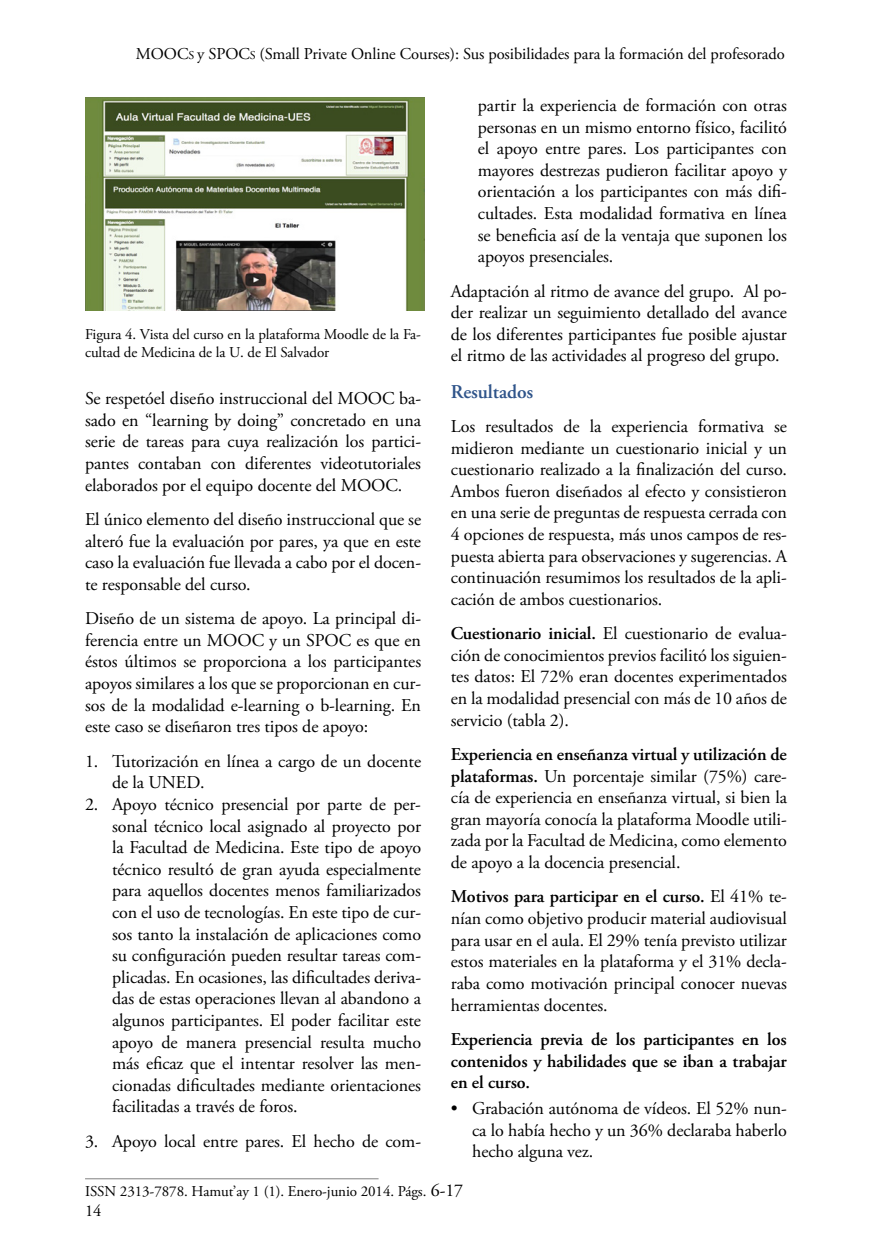
<style>
.page{position:relative;width:872px;height:1255px;background:#fff}
.page>*{position:absolute;margin:0;border:0;box-sizing:border-box;transform-origin:0 0}
.t1{font:600 19.5px "Adobe Garamond Pro";color:#2f548a}
.t2{font:18px/21.6px "Adobe Garamond Pro";letter-spacing:-.005em;color:#000;text-align:justify}
.t3{font:600 18px/21.6px "Adobe Garamond Pro";letter-spacing:-.005em;color:#000;text-align:justify}
.t4{font:16.5px "Adobe Garamond Pro";letter-spacing:-.005em;color:#000}
.t5{font:15px/18px "Adobe Garamond Pro";letter-spacing:-.005em;color:#000}
.s1{font-size:12px}
.s2{font-weight:600}
.s3{font-size:18px}
</style>
<div class="page">
<hr style="left:85px;top:1178px;width:293px;height:1px;background:#808080">
<img style="left:85px;top:98px;width:339px;height:213px">
<p class="t4" style="left:136px;top:44px;width:650px">MOOC<span class="s1">S</span> y SPOC<span class="s1">S</span> (Small Private Online Courses): Sus posibilidades para la formación del profesorado</p>
<p class="t5" style="left:85px;top:326px;width:337px">Figura 4. Vista del curso en la plataforma Moodle de la Fa&shy;cultad de Medicina de la U. de El Salvador</p>
<p class="t2" style="left:85px;top:388px;width:337px">Se respetóel diseño instruccional del MOOC ba&shy;sado en “learning by doing” concretado en una serie de tareas para cuya realización los partici&shy;pantes contaban con diferentes videotutoriales elaborados por el equipo docente del MOOC.</p>
<p class="t2" style="left:85px;top:509px;width:337px">El único elemento del diseño instruccional que se alteró fue la evaluación por pares, ya que en este caso la evaluación fue llevada a cabo por el docen&shy;te responsable del curso.</p>
<p class="t2" style="left:85px;top:608px;width:337px">Diseño de un sistema de apoyo. La principal di&shy;ferencia entre un MOOC y un SPOC es que en éstos últimos se proporciona a los participantes apoyos similares a los que se proporcionan en cur&shy;sos de la modalidad e-learning o b-learning. En este caso se diseñaron tres tipos de apoyo:</p>
<p class="t2" style="left:112px;top:750px;width:310px;text-indent:-27px">1. Tutorización en línea a cargo de un docente de la UNED.</p>
<p class="t2" style="left:112px;top:794px;width:310px;text-indent:-27px">2. Apoyo técnico presencial por parte de per&shy;sonal técnico local asignado al proyecto por la Facultad de Medicina. Este tipo de apoyo técnico resultó de gran ayuda especialmente para aquellos docentes menos familiarizados con el uso de tecnologías. En este tipo de cur&shy;sos tanto la instalación de aplicaciones como su configuración pueden resultar tareas com&shy;plicadas. En ocasiones, las dificultades deriva&shy;das de estas operaciones llevan al abandono a algunos participantes. El poder facilitar este apoyo de manera presencial resulta mucho más eficaz que el intentar resolver las men&shy;cionadas dificultades mediante orientaciones facilitadas a través de foros.</p>
<p class="t2" style="left:85px;top:1130px;width:337px">3. Apoyo local entre pares. El hecho de com-</p>
<p class="t2" style="left:478px;top:95px;width:310px">partir la experiencia de formación con otras personas en un mismo entorno físico, facilitó el apoyo entre pares. Los participantes con mayores destrezas pudieron facilitar apoyo y orientación a los participantes con más difi&shy;cultades. Esta modalidad formativa en línea se beneficia así de la ventaja que suponen los apoyos presenciales.</p>
<p class="t2" style="left:451px;top:281px;width:337px">Adaptación al ritmo de avance del grupo. Al po&shy;der realizar un seguimiento detallado del avance de los diferentes participantes fue posible ajustar el ritmo de las actividades al progreso del grupo.</p>
<p class="t1" style="left:451px;top:380px;width:84px">Resultados</p>
<p class="t2" style="left:451px;top:416px;width:337px">Los resultados de la experiencia formativa se midieron mediante un cuestionario inicial y un cuestionario realizado a la finalización del curso.<br>Ambos fueron diseñados al efecto y consistieron en una serie de preguntas de respuesta cerrada con 4 opciones de respuesta, más unos campos de res&shy;puesta abierta para observaciones y sugerencias. A continuación resumimos los resultados de la apli&shy;cación de ambos cuestionarios.</p>
<p class="t2" style="left:451px;top:623px;width:337px"><span class="s2">Cuestionario inicial.</span> El cuestionario de evalua&shy;ción de conocimientos previos facilitó los siguien&shy;tes datos: El 72% eran docentes experimentados en la modalidad presencial con más de 10 años de servicio (tabla 2).</p>
<p class="t2" style="left:451px;top:744px;width:337px"><span class="s2">Experiencia en enseñanza virtual y utilización de plataformas.</span> Un porcentaje similar (75%) care&shy;cía de experiencia en enseñanza virtual, si bien la gran mayoría conocía la plataforma Moodle utili&shy;zada por la Facultad de Medicina, como elemento de apoyo a la docencia presencial.</p>
<p class="t2" style="left:451px;top:886px;width:337px"><span class="s2">Motivos para participar en el curso.</span> El 41% te&shy;nían como objetivo producir material audiovisual para usar en el aula. El 29% tenía previsto utilizar estos materiales en la plataforma y el 31% decla&shy;raba como motivación principal conocer nuevas herramientas docentes.</p>
<p class="t3" style="left:451px;top:1028px;width:337px">Experiencia previa de los participantes en los contenidos y habilidades que se iban a trabajar en el curso.</p>
<p class="t2" style="left:472px;top:1098px;width:316px;text-indent:-21px">• Grabación autónoma de vídeos. El 52% nun&shy;ca lo había hecho y un 36% declaraba haberlo hecho alguna vez.</p>
<p class="t5" style="left:85px;top:1182px;width:380px">ISSN 2313-7878. Hamut’ay 1 (1). Enero-junio 2014. Págs. <span class="s3">6-17</span></p>
<p class="t4" style="left:85px;top:1200px;width:18px">14</p>
</div>
